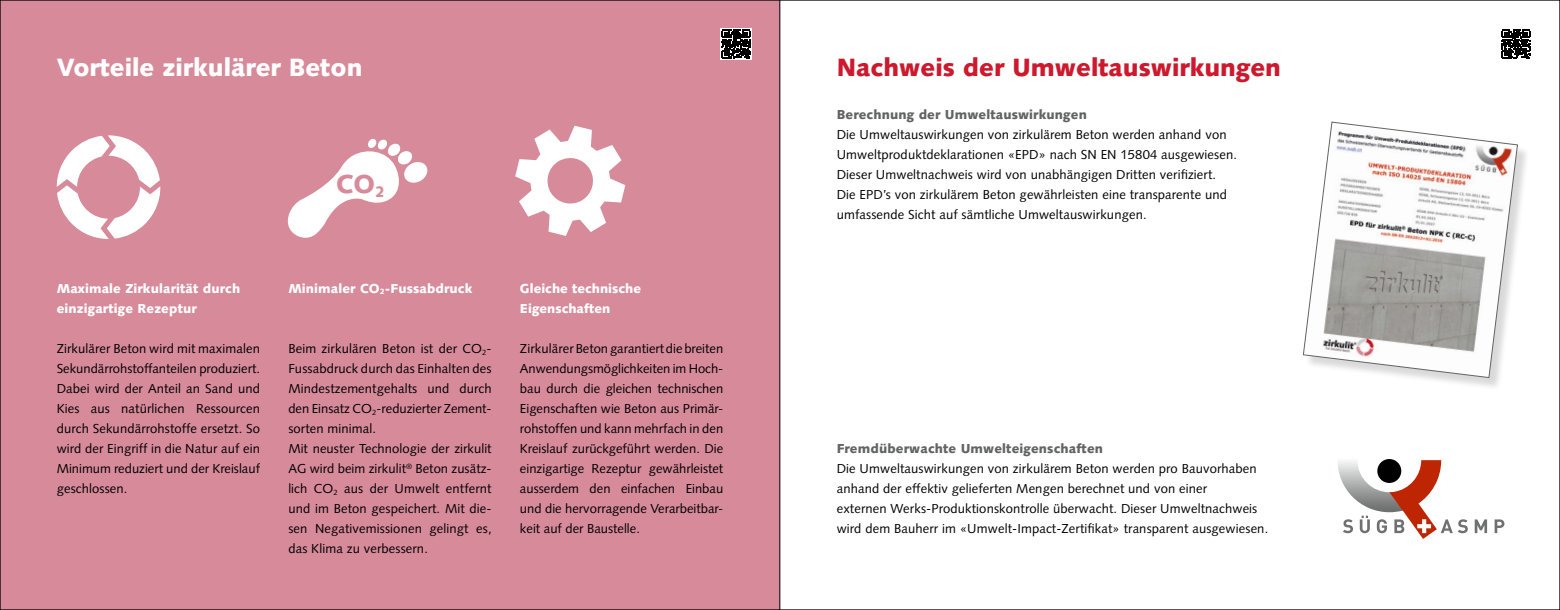
<style>
.page{position:relative;width:1560px;height:610px;background:#fff}
.page>*{position:absolute;margin:0;border:0;box-sizing:border-box;transform-origin:0 0}
.t1{font:900 25.9px "Syntax LT Std";color:#d78a9a}
.t2{font:900 25px "Syntax LT Std";color:#cd192d}
.t3{font:900 25px "Syntax LT Std";color:#fff}
.t4{font:13px/20px "Syntax LT Std";letter-spacing:.01em;color:#000}
.t5{font:900 13px/20px "Syntax LT Std";letter-spacing:.01em;color:#fff}
.t6{font:900 13px "Syntax LT Std";letter-spacing:.01em;color:#626463}
</style>
<div class="page">
<svg style="left:1502px;top:29px;width:29px;height:30px"></svg>
<svg style="left:1501px;top:30px;width:28px;height:28px"></svg>
<svg style="left:1338px;top:459px;width:129px;height:79px"></svg>
<svg style="left:1474px;top:519px;width:12px;height:14px"></svg>
<svg style="left:1494px;top:519px;width:10px;height:14px"></svg>
<div style="left:1304px;top:124px;width:225px;height:266px;background:#000;opacity:.15"></div>
<svg style="left:1302px;top:122px;width:215px;height:256px"></svg>
<div style="left:0;top:0;width:780px;height:609px;background:#d78a9a"></div>
<svg style="left:287px;top:139px;width:141px;height:99px"></svg>
<svg style="left:515px;top:126px;width:110px;height:110px"></svg>
<svg style="left:57px;top:135px;width:103px;height:104px"></svg>
<svg style="left:720px;top:28px;width:31px;height:32px"></svg>
<svg style="left:721px;top:30px;width:29px;height:28px"></svg>
<hr style="left:779px;top:0;width:1px;height:609px;background:#000">
<h2 class="t3" style="left:57px;top:52px;width:307px">Vorteile zirkulärer Beton</h2>
<h1 class="t1" style="left:336px;top:169px;width:50px">CO<sub>2</sub></h1>
<p class="t5" style="left:57px;top:278px;width:185px">Maximale Zirkularität durch einzigartige Rezeptur</p>
<p class="t4" style="left:57px;top:338px;width:205px;text-align:justify">Zirkulärer Beton wird mit maximalen Sekundärrohstoffanteilen produziert.<br>Dabei wird der Anteil an Sand und Kies aus natürlichen Ressourcen durch Sekundärrohstoffe ersetzt. So wird der Eingriff in die Natur auf ein Minimum reduziert und der Kreislauf geschlossen.</p>
<p class="t5" style="left:288px;top:278px;width:186px">Minimaler CO<sub>2</sub>-Fussabdruck</p>
<p class="t4" style="left:288px;top:338px;width:205px">Beim zirkulären Beton ist der CO<sub>2</sub>-<br>Fussabdruck durch das Einhalten des<br>Mindestzementgehalts und durch den Einsatz CO<sub>2</sub>-reduzierter Zement&shy;sorten minimal.<br>Mit neuster Technologie der zirkulit<br>AG wird beim zirkulit<sup>®</sup> Beton zusätz&shy;lich CO<sub>2</sub> aus der Umwelt entfernt und im Beton gespeichert. Mit die&shy;sen Negativemissionen gelingt es, das Klima zu verbessern.</p>
<p class="t5" style="left:520px;top:278px;width:123px">Gleiche technische<br>Eigenschaften</p>
<p class="t4" style="left:520px;top:338px;width:205px;text-align:justify">Zirkulärer Beton garantiert die breiten Anwendungsmöglichkeiten im Hoch&shy;bau durch die gleichen technischen Eigenschaften wie Beton aus Primär&shy;rohstoffen und kann mehrfach in den Kreislauf zurückgeführt werden. Die einzigartige Rezeptur gewährleistet ausserdem den einfachen Einbau und die hervorragende Verarbeitbar&shy;keit auf der Baustelle.</p>
<h2 class="t2" style="left:836px;top:52px;width:445px">Nachweis der Umweltauswirkungen</h2>
<p class="t6" style="left:836px;top:107px;width:251px">Berechnung der Umweltauswirkungen</p>
<p class="t4" style="left:836px;top:125px;width:402px">Die Umweltauswirkungen von zirkulärem Beton werden anhand von Umweltproduktdeklarationen «EPD» nach SN EN 15804 ausgewiesen.<br>Dieser Umweltnachweis wird von unabhängigen Dritten verifiziert.<br>Die EPD’s von zirkulärem Beton gewährleisten eine transparente und umfassende Sicht auf sämtliche Umweltauswirkungen.</p>
<p class="t6" style="left:836px;top:441px;width:268px">Fremdüberwachte Umwelteigenschaften</p>
<p class="t4" style="left:836px;top:458px;width:433px">Die Umweltauswirkungen von zirkulärem Beton werden pro Bauvorhaben anhand der effektiv gelieferten Mengen berechnet und von einer<br>externen Werks-Produktionskontrolle überwacht. Dieser Umweltnachweis wird dem Bauherr im «Umwelt-Impact-Zertifikat» transparent ausgewiesen.</p>
</div>
